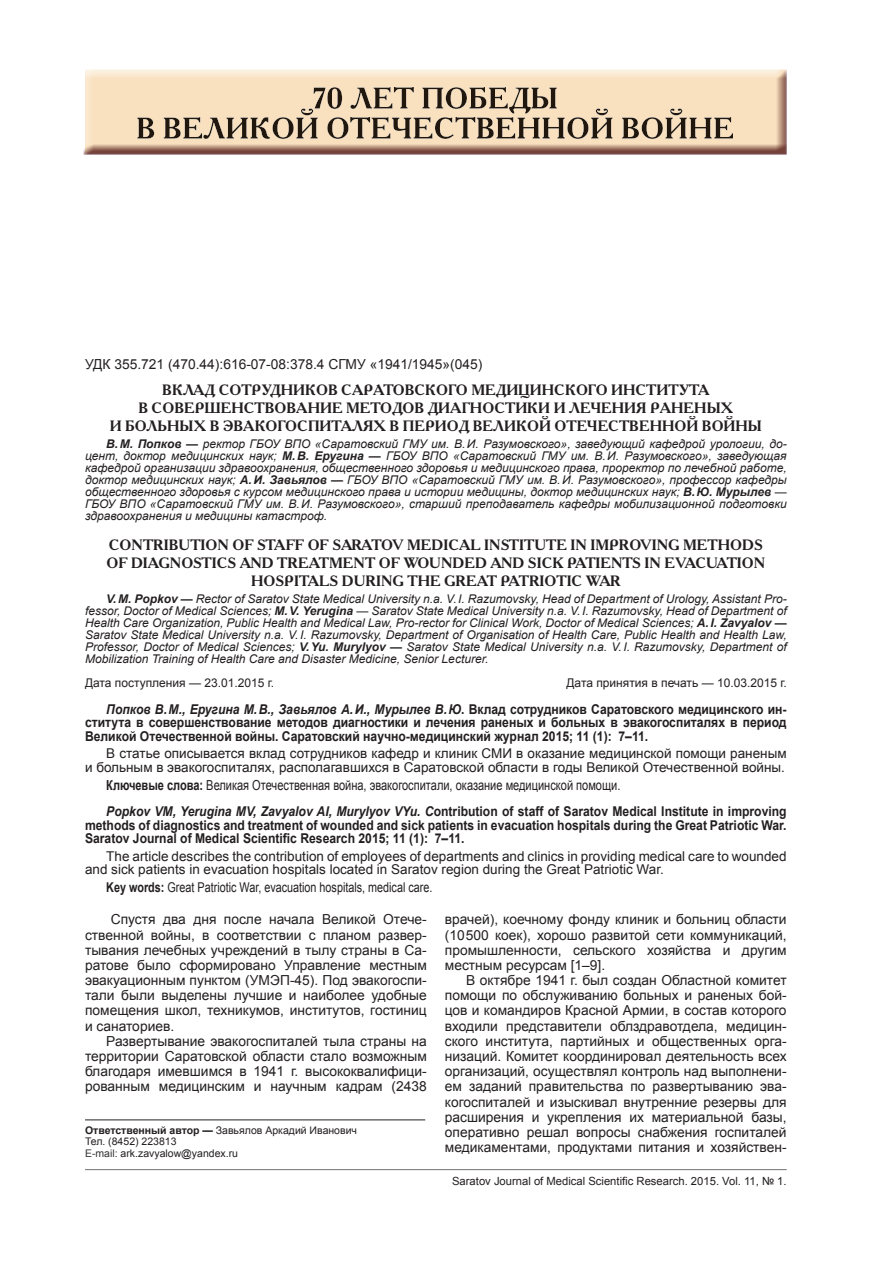
<style>
.page{position:relative;width:893px;height:1263px;background:#fff}
.page>*{position:absolute;margin:0;border:0;box-sizing:border-box;transform-origin:0 0}
.Заголовок_1_англ{font:700 15px/18px "Academy C";color:#231f20;text-align:center}
.Заголовок_1{font:700 15px/18px "Academy C";color:#231f20;text-align:center}
.Основной_текст{font:13.8px/15.1px "Arial";color:#231f20;text-align:justify}
.Ключевые_слова{font:13.8px "Arial";color:#231f20;scale:.8 1}
.УДК{font:13.8px "Arial";color:#231f20}
.Ссылка_англ{font:700 13.5px/13.5px "Arial";color:#231f20;text-align:justify;scale:.9 1}
.Ссылка{font:700 13.5px/13.5px "Arial";color:#231f20;text-align:justify;scale:.9 1}
.Аннотация_англ{font:13.5px/13.5px "Arial";color:#231f20}
.Аннотация{font:13.5px/13.5px "Arial";color:#231f20;text-align:right}
.Ключевые_слова_англ{font:13.5px "Arial";color:#231f20;scale:.8 1}
.Автор_англ{font:italic 12px/12px "Arial";color:#231f20;text-align:justify}
.Автор{font:italic 12px/12px "Arial";color:#231f20;text-align:justify}
.Дата{font:12px "Arial";color:#231f20}
.Колонтитул_нижний{font:11.25px "Arial";color:#231f20}
.ОтвРедактор{font:10.5px/11.6px "Arial";color:#231f20}
.s1{font-weight:700}
.s2{font-style:italic}
.s3{color:#333}
</style>
<div class="page">
<hr style="left:85px;top:1169px;width:702px;height:1px;background:#808285">
<div style="left:83px;top:68px;width:705px;height:87px;background:#4a0f0f;opacity:.75"></div>
<hr style="left:85px;top:1120px;width:340px;height:1px;background:#231f20">
<p class="УДК" style="left:85px;top:355px;width:399px">УДК 355.721 (470.44):616‑07‑08:378.4 СГМУ «1941/1945»(045)</p>
<p class="Заголовок_1" style="left:110px;top:380px;width:654px">ВКЛАД СОТРУДНИКОВ САРАТОВСКОГО МЕДИЦИНСКОГО ИНСТИТУТА<br>В СОВЕРШЕНСТВОВАНИЕ МЕТОДОВ ДИАГНОСТИКИ И ЛЕЧЕНИЯ РАНЕНЫХ<br>И БОЛЬНЫХ В ЭВАКОГОСПИТАЛЯХ В ПЕРИОД ВЕЛИКОЙ ОТЕЧЕСТВЕННОЙ ВОЙНЫ</p>
<p class="Автор" style="left:85px;top:437px;width:703px;text-indent:21px"><span class="s1">В.М. Попков —</span> ректор ГБОУ ВПО «Саратовский ГМУ им. В.И. Разумовского», заведующий кафедрой урологии, до&shy;цент, доктор медицинских наук; <span class="s1">М.В. Еругина —</span> ГБОУ ВПО «Саратовский ГМУ им. В.И. Разумовского», заведующая кафедрой организации здравоохранения, общественного здоровья и медицинского права, проректор по лечебной работе, доктор медицинских наук; <span class="s1">А.И. Завьялов —</span> ГБОУ ВПО «Саратовский ГМУ им. В.И. Разумовского», профессор кафедры общественного здоровья с курсом медицинского права и истории медицины, доктор медицинских наук; <span class="s1">В.Ю. Мурылев</span> — ГБОУ ВПО «Саратовский ГМУ им. В.И. Разумовского», старший преподаватель кафедры мобилизационной подготовки здравоохранения и медицины катастроф.</p>
<p class="Заголовок_1_англ" style="left:106px;top:535px;width:660px">CONTRIBUTION OF STAFF OF SARATOV MEDICAL INSTITUTE IN IMPROVING METHODS<br>OF DIAGNOSTICS AND TREATMENT OF WOUNDED AND SICK PATIENTS IN EVACUATION<br>HOSPITALS DURING THE GREAT PATRIOTIC WAR</p>
<p class="Автор_англ" style="left:85px;top:592px;width:703px;text-indent:21px"><span class="s1">V.M. Popkov —</span> Rector of Saratov State Medical University n.a. V.I. Razumovsky, Head of Department of Urology, Assistant Pro&shy;fessor, Doctor of Medical Sciences; <span class="s1">M.V. Yerugina</span> — Saratov State Medical University n.a. V.I. Razumovsky, Head of Department of Health Care Organization, Public Health and Medical Law, Pro-rector for Clinical Work, Doctor of Medical Sciences; <span class="s1">A.I. Zavyalov — </span>Saratov State Medical University n.a. V.I. Razumovsky, Department of Organisation of Health Care, Public Health and Health Law, Professor, Doctor of Medical Sciences; <span class="s1">V.Yu. Murylyov —</span> Saratov State Medical University n.a. V.I. Razumovsky, Department of Mobilization Training of Health Care and Disaster Medicine, Senior Lecturer.</p>
<p class="Дата" style="left:85px;top:675px;width:191px">Дата поступления — 23.01.2015 г.</p>
<p class="Дата" style="left:566px;top:675px;width:222px">Дата принятия в печать — 10.03.2015 г.</p>
<p class="Ссылка" style="left:85px;top:702px;width:781px;text-indent:21px"><span class="s2">Попков В.М., Еругина М.В., Завьялов А.И., Мурылев В.Ю</span>. Вклад сотрудников Саратовского медицинского ин&shy;ститута в совершенствование методов диагностики и лечения раненых и больных в эвакогоспиталях в период Великой Отечественной войны. Саратовский научно-медицинский журнал 2015; 11 (1): 7–11.</p>
<p class="Аннотация" style="left:85px;top:747px;width:703px">В статье описывается вклад сотрудников кафедр и клиник СМИ в оказание медицинской помощи раненым<br>и больным в эвакогоспиталях, располагавшихся в Саратовской области в годы Великой Отечественной войны.</p>
<p class="Ключевые_слова" style="left:106px;top:776px;width:644px"><span class="s1">Ключевые слова:</span> Великая Отечественная война, эвакогоспитали, оказание медицинской помощи.</p>
<p class="Ссылка_англ" style="left:85px;top:805px;width:781px;text-indent:21px"><span class="s2">Popkov VM, Yerugina MV, Zavyalov AI, Murylyov VYu. C</span>ontribution of staff of Saratov Medical Institute in improving methods of diagnostics and treatment of wounded and sick patients in evacuation hospitals during the Great Patriotic War.<br>Saratov Journal of Medical Scientific Research 2015; 11 (1): 7–11.</p>
<p class="Аннотация_англ" style="left:85px;top:849px;width:703px;text-indent:21px">The article describes the contribution of employees of departments and clinics in providing medical care to wounded and sick patients in evacuation hospitals located in Saratov region during the Great Patriotic War.</p>
<p class="Ключевые_слова_англ" style="left:106px;top:878px;width:409px"><span class="s1">Key words:</span> Great Patriotic War, evacuation hospitals, medical care.</p>
<p class="Основной_текст" style="left:85px;top:912px;width:343px;text-indent:21px"><sup>1</sup>Спустя два дня после начала Великой Отече&shy;ственной войны, в соответствии с планом развер&shy;тывания лечебных учреждений в тылу страны в Са&shy;ратове было сформировано Управление местным эвакуационным пунктом (УМЭП-45). Под эвакогоспи&shy;тали были выделены лучшие и наиболее удобные помещения школ, техникумов, институтов, гостиниц и санаториев.</p>
<p class="Основной_текст" style="left:85px;top:1033px;width:343px;text-indent:21px">Развертывание эвакогоспиталей тыла страны на территории Саратовской области стало возможным благодаря имевшимся в 1941 г. высококвалифици&shy;рованным медицинским и научным кадрам (2438</p>
<p class="ОтвРедактор" style="left:85px;top:1124px;width:273px"><span class="s1">Ответственный автор —</span> Завьялов Аркадий Иванович<br>Тел. (8452) 223813<br><span class="s3">E-mail:</span> ark.zavyalow@yandex.ru</p>
<p class="Основной_текст" style="left:445px;top:912px;width:343px">врачей), коечному фонду клиник и больниц области (10 500 коек), хорошо развитой сети коммуникаций, промышленности, сельского хозяйства и другим местным ресурсам [1–9].</p>
<p class="Основной_текст" style="left:445px;top:973px;width:343px;text-indent:21px">В октябре 1941 г. был создан Областной комитет помощи по обслуживанию больных и раненых бой&shy;цов и командиров Красной Армии, в состав которого входили представители облздравотдела, медицин&shy;ского института, партийных и общественных орга&shy;низаций. Комитет координировал деятельность всех организаций, осуществлял контроль над выполнени&shy;ем заданий правительства по развертыванию эва&shy;когоспиталей и изыскивал внутренние резервы для расширения и укрепления их материальной базы, оперативно решал вопросы снабжения госпиталей медикаментами, продуктами питания и хозяйствен-</p>
<p class="Колонтитул_нижний" style="left:452px;top:1174px;width:336px">Saratov Journal of Medical Scientific Research. 2015. Vol. 11, № 1.</p>
</div>
